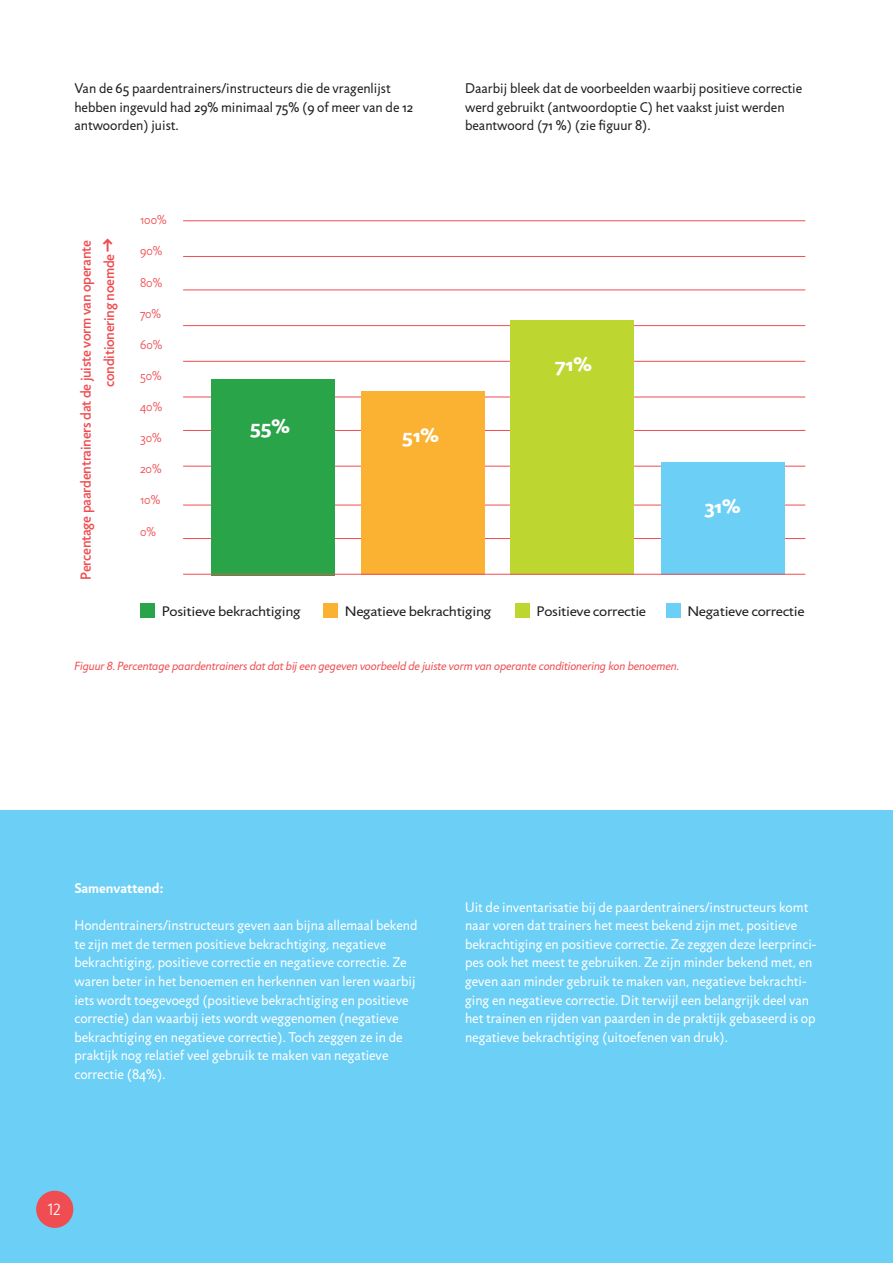
<style>
.page{position:relative;width:893px;height:1263px;background:#fff}
.page>*{position:absolute;margin:0;border:0;box-sizing:border-box;transform-origin:0 0}
.t1{font:700 19.8px "Jigsaw";letter-spacing:-.02em;color:#fff;scale:1.13 1}
.t2{font:300 16.5px "Jigsaw";color:#fff}
.t3{font:500 14.7px/23.2px "Jigsaw";letter-spacing:-.02em;color:#ef4d52;text-align:right}
.t4{font:14.25px/18.6px "Jigsaw";color:#fff}
.t5{font:14.25px/18.6px "Jigsaw";color:#231f20}
.t6{font:700 14.25px "Jigsaw";color:#fff}
.t7{font:14.1px "Jigsaw";letter-spacing:-.02em;color:#231f20;scale:1.13 1}
.t8{font:300 12.9px "Jigsaw";color:#ef4d52}
.t9{font:italic 12px "Jigsaw";color:#ef4d52}
.s1{font-weight:700;font-size:18.6px}
</style>
<div class="page">
<div style="left:0;top:810px;width:893px;height:453px;background:#6bcff6"></div>
<hr style="left:183px;top:220px;width:622px;height:1px;background:#ef4d52">
<hr style="left:183px;top:256px;width:622px;height:1px;background:#ef4d52">
<hr style="left:183px;top:289px;width:622px;height:1px;background:#ef4d52">
<hr style="left:183px;top:325px;width:622px;height:1px;background:#ef4d52">
<hr style="left:183px;top:361px;width:622px;height:1px;background:#ef4d52">
<hr style="left:183px;top:397px;width:622px;height:1px;background:#ef4d52">
<hr style="left:183px;top:430px;width:622px;height:1px;background:#ef4d52">
<hr style="left:183px;top:466px;width:622px;height:1px;background:#ef4d52">
<hr style="left:183px;top:505px;width:622px;height:1px;background:#ef4d52">
<hr style="left:183px;top:538px;width:622px;height:1px;background:#ef4d52">
<div style="left:141px;top:603px;width:14px;height:14px;background:#29a449"></div>
<div style="left:324px;top:604px;width:14px;height:14px;background:#fbb131"></div>
<div style="left:515px;top:604px;width:15px;height:14px;background:#bed630"></div>
<div style="left:666px;top:603px;width:14px;height:14px;background:#6bcff6"></div>
<div style="left:212px;top:379px;width:123px;height:196px;background:#29a449"></div>
<div style="left:361px;top:391px;width:123px;height:184px;background:#fbb131"></div>
<div style="left:511px;top:321px;width:123px;height:254px;background:#bed630"></div>
<div style="left:661px;top:462px;width:123px;height:112px;background:#6bcff6"></div>
<hr style="left:183px;top:574px;width:622px;height:1px;background:#ef4d52">
<div style="left:36px;top:1191px;width:37px;height:37px;background:#ef4d52;border-radius:50%"></div>
<p class="t5" style="left:74px;top:79px;width:340px">Van de 65 paardentrainers/instructeurs die de vragenlijst hebben ingevuld had 29% minimaal 75% (9 of meer van de 12 antwoorden) juist.</p>
<p class="t5" style="left:465px;top:79px;width:339px">Daarbij bleek dat de voorbeelden waarbij positieve correctie werd gebruikt (antwoordoptie C) het vaakst juist werden beantwoord (71 %) (zie figuur 8).</p>
<p class="t3" style="left:74px;top:580px;width:343px;rotate:-90deg">Percentage paardentrainers dat de juiste vorm van operante conditionering noemde <span class="s1">→</span></p>
<p class="t8" style="left:140px;top:213px;width:28px">100%</p>
<p class="t8" style="left:140px;top:244px;width:24px">90%</p>
<p class="t8" style="left:140px;top:275px;width:24px">80%</p>
<p class="t8" style="left:140px;top:306px;width:23px">70%</p>
<p class="t8" style="left:140px;top:337px;width:24px">60%</p>
<p class="t8" style="left:140px;top:368px;width:23px">50%</p>
<p class="t8" style="left:140px;top:399px;width:24px">40%</p>
<p class="t8" style="left:140px;top:431px;width:23px">30%</p>
<p class="t8" style="left:140px;top:462px;width:23px">20%</p>
<p class="t8" style="left:140px;top:493px;width:22px">10%</p>
<p class="t8" style="left:140px;top:524px;width:18px">0%</p>
<h1 class="t1" style="left:250px;top:414px;width:37px">55%</h1>
<h1 class="t1" style="left:402px;top:423px;width:35px">51%</h1>
<h1 class="t1" style="left:555px;top:352px;width:34px">71%</h1>
<h1 class="t1" style="left:705px;top:494px;width:33px">31%</h1>
<p class="t7" style="left:162px;top:603px;width:124px">Positieve bekrachtiging</p>
<p class="t7" style="left:345px;top:603px;width:131px">Negatieve bekrachtiging</p>
<p class="t7" style="left:536px;top:603px;width:98px">Positieve correctie</p>
<p class="t7" style="left:687px;top:603px;width:105px">Negatieve correctie</p>
<p class="t9" style="left:74px;top:659px;width:606px">Figuur 8. Percentage paardentrainers dat dat bij een gegeven voorbeeld de juiste vorm van operante conditionering kon benoemen.</p>
<p class="t6" style="left:74px;top:879px;width:91px">Samenvattend:</p>
<p class="t4" style="left:74px;top:916px;width:345px">Hondentrainers/instructeurs geven aan bijna allemaal bekend te zijn met de termen positieve bekrachtiging, negatieve bekrachtiging, positieve correctie en negatieve correctie. Ze waren beter in het benoemen en herkennen van leren waarbij iets wordt toegevoegd (positieve bekrachtiging en positieve correctie) dan waarbij iets wordt weggenomen (negatieve bekrachtiging en negatieve correctie). Toch zeggen ze in de praktijk nog relatief veel gebruik te maken van negatieve correctie (84%).</p>
<p class="t2" style="left:48px;top:1200px;width:14px">12</p>
<p class="t4" style="left:465px;top:897px;width:353px">Uit de inventarisatie bij de paardentrainers/instructeurs komt naar voren dat trainers het meest bekend zijn met, positieve bekrachtiging en positieve correctie. Ze zeggen deze leerprinci&shy;pes ook het meest te gebruiken. Ze zijn minder bekend met, en geven aan minder gebruik te maken van, negatieve bekrachti&shy;ging en negatieve correctie. Dit terwijl een belangrijk deel van het trainen en rijden van paarden in de praktijk gebaseerd is op negatieve bekrachtiging (uitoefenen van druk).</p>
</div>
